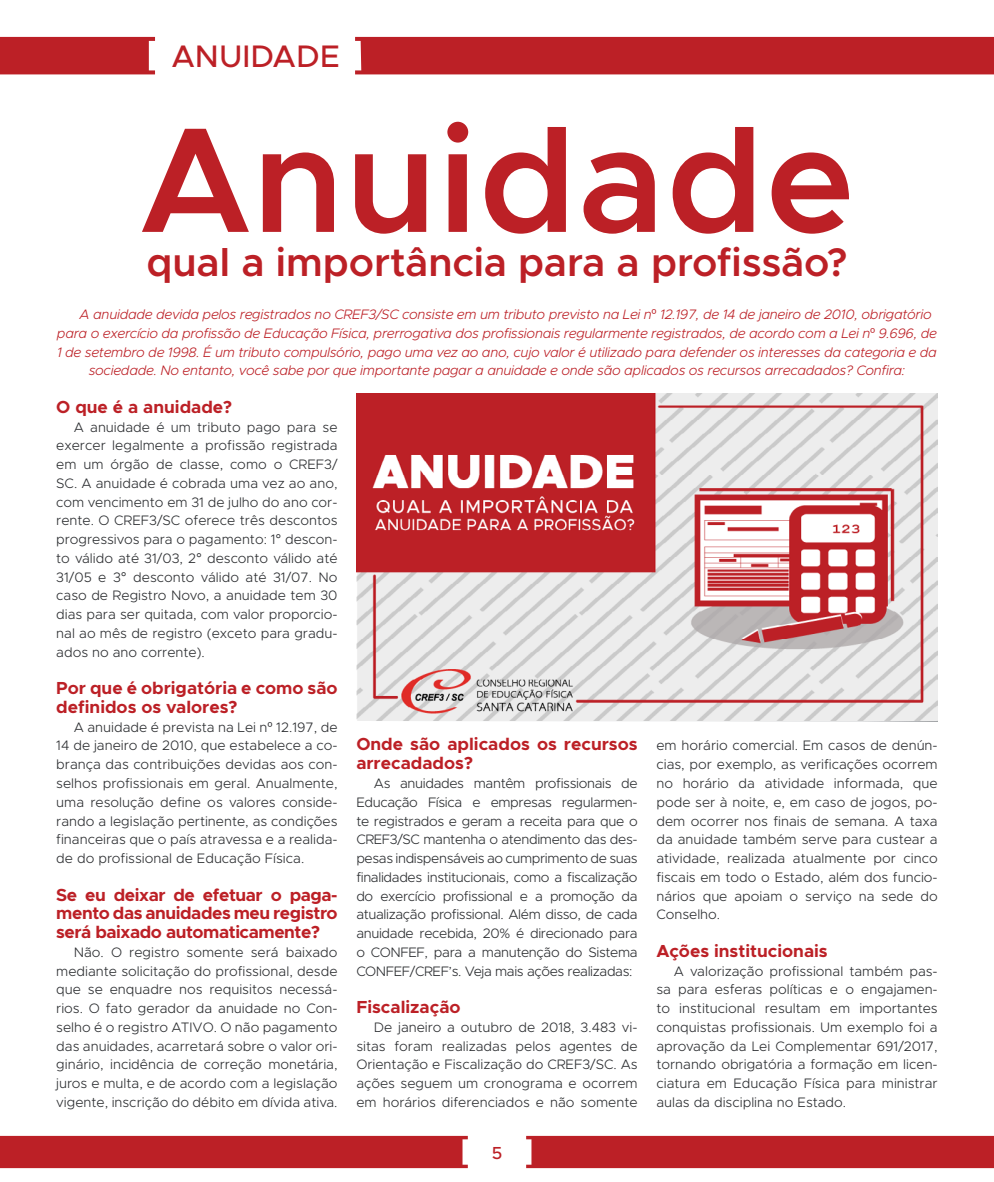
<style>
.page{position:relative;width:994px;height:1182px;background:#fff}
.page>*{position:absolute;margin:0;border:0;box-sizing:border-box;transform-origin:0 0}
.t1{font:600 150px "Metropolis";letter-spacing:.01em;color:#bc2026}
.t2{font:600 40px "Metropolis";letter-spacing:-.005em;color:#bc2026}
.t3{font:500 31.25px "Metropolis";color:#bc2026}
.t4{font:700 17.5px/18.8px "Metropolis";color:#bc2026}
.t5{font:500 17.5px "Metropolis";color:#bc2026}
.t6{font:300 13.75px/18.8px "Metropolis";color:#2b2d30;text-align:justify}
.t7{font:italic 300 13.75px "Metropolis";letter-spacing:-.02em;color:#bc2026}
.s1{font-family:"Open Sans";font-weight:400;font-style:normal}
.s2{font-family:"Open Sans";font-weight:400}
</style>
<div class="page">
<div style="left:0;top:1135px;width:468px;height:32px;background:#bc2026"></div>
<div style="left:526px;top:1135px;width:468px;height:32px;background:#bc2026"></div>
<div style="left:0;top:37px;width:155px;height:37px;background:#bc2026"></div>
<div style="left:355px;top:37px;width:639px;height:37px;background:#bc2026"></div>
<img style="left:356px;top:393px;width:581px;height:327px">
<h3 class="t3" style="left:171px;top:37px;width:170px">ANUIDADE</h3>
<h1 class="t1" style="left:139px;top:86px;width:717px">Anuidade</h1>
<h2 class="t2" style="left:146px;top:237px;width:702px">qual a importância para a profissão?</h2>
<p class="t7" style="left:80px;top:306px;width:853px">A anuidade devida pelos registrados no CREF3/SC consiste em um tributo previsto na Lei n<span class="s1">º</span> 12.197, de 14 de janeiro de 2010, obrigatório</p>
<p class="t7" style="left:57px;top:324px;width:881px">para o exercício da profissão de Educação Física, prerrogativa dos profissionais regularmente registrados, de acordo com a Lei n<span class="s1">º</span> 9.696, de</p>
<p class="t7" style="left:57px;top:343px;width:881px">1 de setembro de 1998. É um tributo compulsório, pago uma vez ao ano, cujo valor é utilizado para defender os interesses da categoria e da</p>
<p class="t7" style="left:89px;top:362px;width:818px">sociedade. No entanto, você sabe por que importante pagar a anuidade e onde são aplicados os recursos arrecadados? Confira:</p>
<p class="t4" style="left:56px;top:397px;width:177px">O que é a anuidade?</p>
<p class="t6" style="left:56px;top:417px;width:283px;text-indent:18px">A anuidade é um tributo pago para se exercer legalmente a profissão registrada em um órgão de classe, como o CREF3/ SC. A anuidade é cobrada uma vez ao ano, com vencimento em 31 de julho do ano cor&shy;rente. O CREF3/SC oferece três descontos progressivos para o pagamento: 1<span class="s2">°</span> descon&shy;to válido até 31/03, 2<span class="s2">°</span> desconto válido até 31/05 e 3<span class="s2">°</span> desconto válido até 31/07. No caso de Registro Novo, a anuidade tem 30 dias para ser quitada, com valor proporcio&shy;nal ao mês de registro (exceto para gradu&shy;ados no ano corrente).</p>
<p class="t4" style="left:56px;top:678px;width:283px">Por que é obrigatória e como são definidos os valores?</p>
<p class="t6" style="left:56px;top:717px;width:283px;text-indent:18px">A anuidade é prevista na Lei n<span class="s2">º</span> 12.197, de 14 de janeiro de 2010, que estabelece a co&shy;brança das contribuições devidas aos con&shy;selhos profissionais em geral. Anualmente, uma resolução define os valores conside&shy;rando a legislação pertinente, as condições financeiras que o país atravessa e a realida&shy;de do profissional de Educação Física.</p>
<p class="t4" style="left:56px;top:885px;width:283px;text-align:justify">Se eu deixar de efetuar o paga&shy;mento das anuidades meu registro será baixado automaticamente?</p>
<p class="t6" style="left:56px;top:942px;width:283px;text-indent:18px">Não. O registro somente será baixado mediante solicitação do profissional, desde que se enquadre nos requisitos necessá&shy;rios. O fato gerador da anuidade no Con&shy;selho é o registro ATIVO. O não pagamento das anuidades, acarretará sobre o valor ori&shy;ginário, incidência de correção monetária, juros e multa, e de acordo com a legislação vigente, inscrição do débito em dívida ativa.</p>
<p class="t4" style="left:356px;top:735px;width:283px">Onde são aplicados os recursos arrecadados?</p>
<p class="t6" style="left:356px;top:773px;width:283px;text-indent:18px">As anuidades mantêm profissionais de Educação Física e empresas regularmen&shy;te registrados e geram a receita para que o CREF3/SC mantenha o atendimento das des&shy;pesas indispensáveis ao cumprimento de suas finalidades institucionais, como a fiscalização do exercício profissional e a promoção da atualização profissional. Além disso, de cada anuidade recebida, 20% é direcionado para o CONFEF, para a manutenção do Sistema CONFEF/CREF’s. Veja mais ações realizadas:</p>
<p class="t4" style="left:356px;top:997px;width:106px">Fiscalização</p>
<p class="t6" style="left:356px;top:1017px;width:283px;text-indent:18px">De janeiro a outubro de 2018, 3.483 vi&shy;sitas foram realizadas pelos agentes de Orientação e Fiscalização do CREF3/SC. As ações seguem um cronograma e ocorrem em horários diferenciados e não somente</p>
<p class="t5" style="left:492px;top:1141px;width:12px">5</p>
<p class="t6" style="left:656px;top:736px;width:283px">em horário comercial. Em casos de denún&shy;cias, por exemplo, as verificações ocorrem no horário da atividade informada, que pode ser à noite, e, em caso de jogos, po&shy;dem ocorrer nos finais de semana. A taxa da anuidade também serve para custear a atividade, realizada atualmente por cinco fiscais em todo o Estado, além dos funcio&shy;nários que apoiam o serviço na sede do Conselho.</p>
<p class="t4" style="left:656px;top:941px;width:173px">Ações institucionais</p>
<p class="t6" style="left:656px;top:961px;width:283px;text-indent:18px">A valorização profissional também pas&shy;sa para esferas políticas e o engajamen&shy;to institucional resultam em importantes conquistas profissionais. Um exemplo foi a aprovação da Lei Complementar 691/2017, tornando obrigatória a formação em licen&shy;ciatura em Educação Física para ministrar aulas da disciplina no Estado.</p>
</div>
